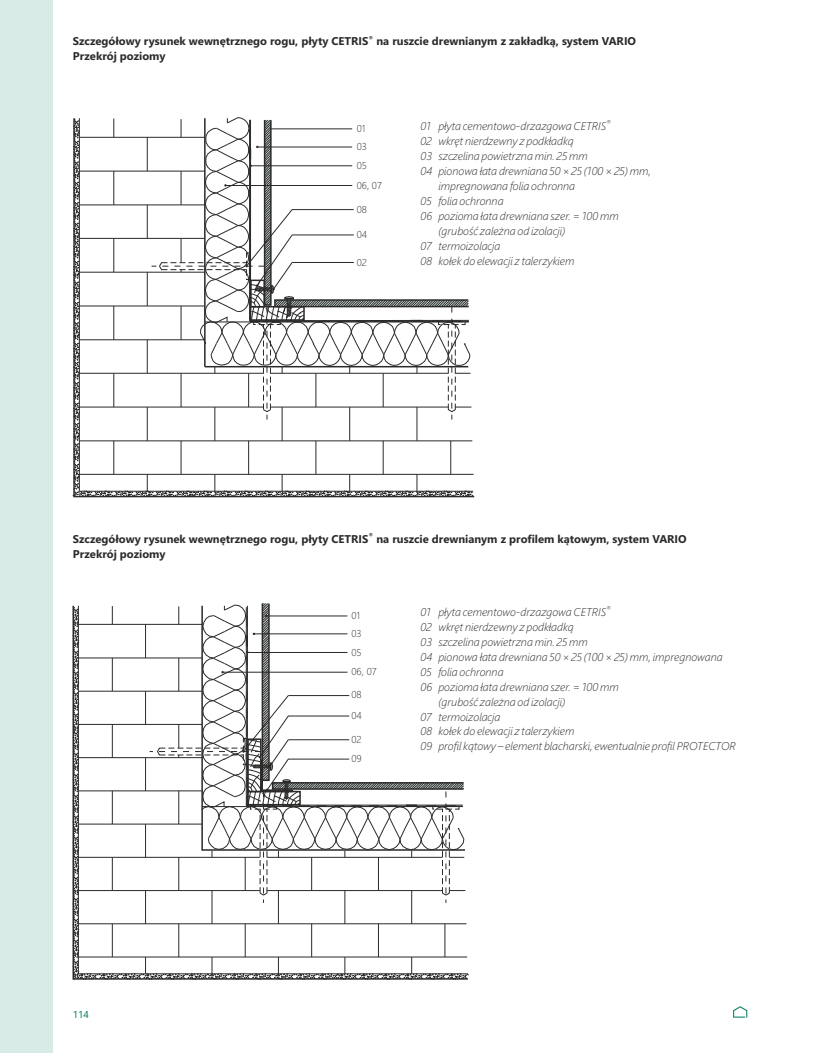
<style>
.page{position:relative;width:833px;height:1053px;background:#fff}
.page>*{position:absolute;margin:0;border:0;box-sizing:border-box;transform-origin:0 0}
.t1{font:italic 300 11.25px/15px "Segoe UI";color:#2b2a29}
.t2{font:700 11.25px/15px "Segoe UI";color:#2b2a29}
.t3{font:300 10px/18.5px "Segoe UI";color:#2b2a29}
.t4{font:10px "Segoe UI";color:#007a5e}
.t5{font:italic 300 5.62px "Segoe UI";color:#2b2a29}
.t6{font:700 5.62px "Segoe UI";color:#2b2a29}
</style>
<div class="page">
<svg style="left:733px;top:1006px;width:14px;height:11px"></svg>
<div style="left:0;top:0;width:53px;height:1052px;background:#d9ebe7"></div>
<svg style="left:73px;top:117px;width:400px;height:379px"></svg>
<svg style="left:73px;top:603px;width:395px;height:376px"></svg>
<p class="t6" style="left:368px;top:36px;width:6px">®</p>
<p class="t2" style="left:73px;top:35px;width:564px">Szczegółowy rysunek wewnętrznego rogu, płyty CETRIS na ruszcie drewnianym z zakładką, system VARIO<br>Przekrój poziomy</p>
<p class="t3" style="left:357px;top:120px;width:12px">01<br>03<br>05</p>
<p class="t3" style="left:357px;top:177px;width:27px">06, 07</p>
<p class="t3" style="left:357px;top:201px;width:12px">08</p>
<p class="t3" style="left:357px;top:226px;width:12px">04</p>
<p class="t3" style="left:357px;top:254px;width:12px">02</p>
<p class="t1" style="left:420px;top:119px;width:187px">01 płyta cementowo-drzazgowa CETRIS</p>
<p class="t5" style="left:606px;top:120px;width:6px">®</p>
<p class="t1" style="left:420px;top:149px;width:169px">03 szczelina powietrzna min. 25 mm</p>
<p class="t1" style="left:420px;top:134px;width:155px">02 wkręt nierdzewny z podkładką</p>
<p class="t1" style="left:420px;top:164px;width:232px">04 pionowa łata drewniana 50 × 25 (100 × 25) mm,</p>
<p class="t1" style="left:420px;top:209px;width:200px">06 pozioma łata drewniana szer. = 100 mm</p>
<p class="t1" style="left:438px;top:179px;width:138px">impregnowana folia ochronna</p>
<p class="t1" style="left:420px;top:194px;width:85px">05 folia ochronna</p>
<p class="t1" style="left:420px;top:224px;width:155px;text-indent:18px">(grubość zależna od izolacji)<br>07 termoizolacja<br>08 kołek do elewacji z talerzykiem</p>
<p class="t6" style="left:368px;top:533px;width:6px">®</p>
<p class="t2" style="left:73px;top:532px;width:615px">Szczegółowy rysunek wewnętrznego rogu, płyty CETRIS na ruszcie drewnianym z profilem kątowym, system VARIO<br>Przekrój poziomy</p>
<p class="t4" style="left:73px;top:1010px;width:18px">114</p>
<p class="t3" style="left:351px;top:607px;width:12px;line-height:18.1px">01<br>03</p>
<p class="t3" style="left:351px;top:643px;width:27px;line-height:18.9px">05<br>06, 07</p>
<p class="t3" style="left:351px;top:685px;width:12px;line-height:20.2px">08<br>04</p>
<p class="t3" style="left:351px;top:730px;width:12px;line-height:19.1px">02<br>09</p>
<p class="t1" style="left:420px;top:605px;width:187px">01 płyta cementowo-drzazgowa CETRIS</p>
<p class="t5" style="left:606px;top:606px;width:6px">®</p>
<p class="t1" style="left:420px;top:620px;width:304px">02 wkręt nierdzewny z podkładką<br>03 szczelina powietrzna min. 25 mm<br>04 pionowa łata drewniana 50 × 25 (100 × 25) mm, impregnowana</p>
<p class="t1" style="left:438px;top:680px;width:182px;text-indent:-18px">06 pozioma łata drewniana szer. = 100 mm (grubość zależna od izolacji)</p>
<p class="t1" style="left:420px;top:725px;width:155px">08 kołek do elewacji z talerzykiem</p>
<p class="t1" style="left:420px;top:665px;width:85px">05 folia ochronna</p>
<p class="t1" style="left:420px;top:710px;width:81px">07 termoizolacja</p>
<p class="t1" style="left:420px;top:740px;width:317px">09 profil kątowy – element blacharski, ewentualnie profil PROTECTOR</p>
</div>
